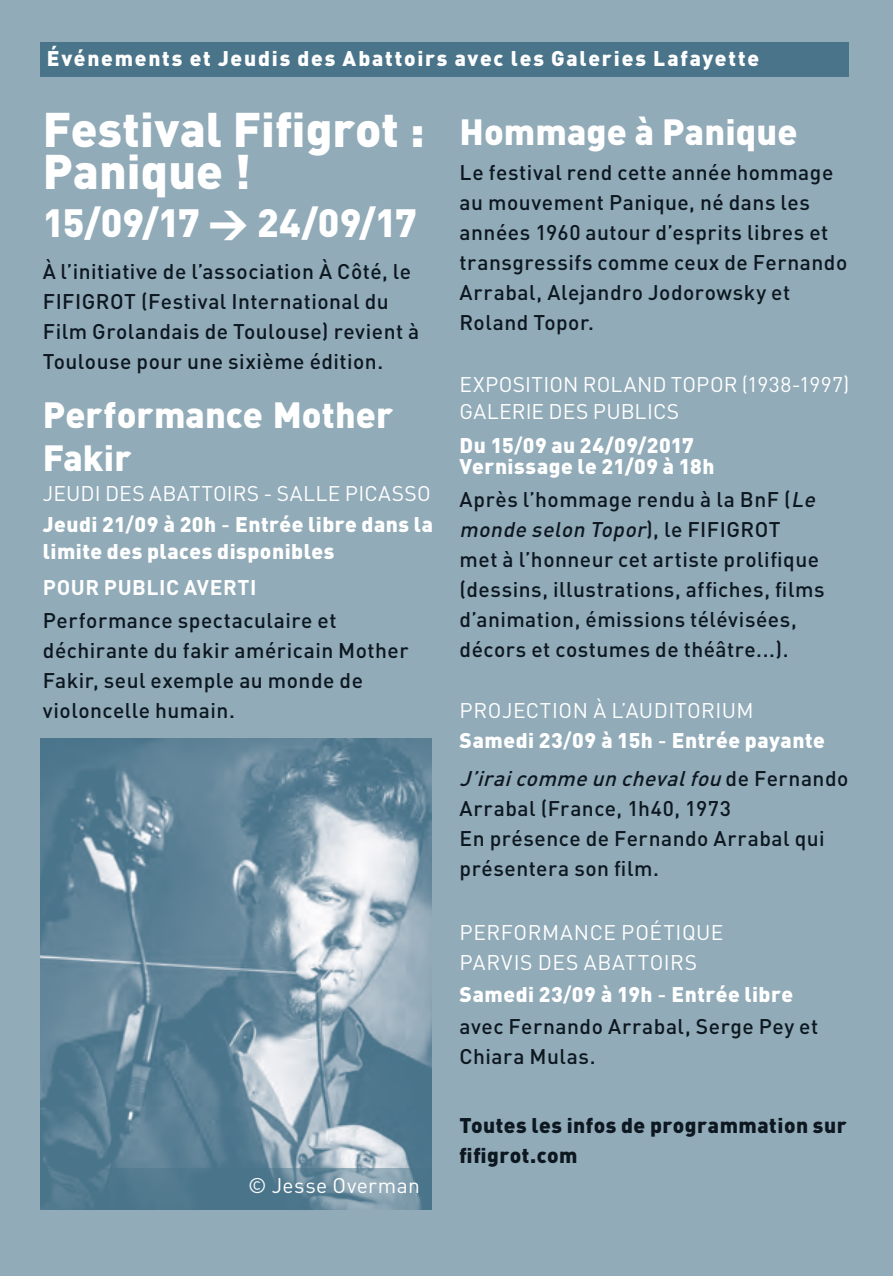
<style>
.page{position:relative;width:893px;height:1276px;background:#91abb8}
.page>*{position:absolute;margin:0;border:0;box-sizing:border-box;transform-origin:0 0}
.Dates{font:900 48px/42px "DIN";letter-spacing:.005em;color:#fff}
.DATE{font:900 39px "DIN";letter-spacing:-.02em;color:#fff}
.DATE-2{font:900 36px/42px "DIN";color:#fff}
.NOIR{font:900 36px "DIN";color:#fff}
.Dates-2{font:500 21px/30px "DIN";letter-spacing:.025em;color:#0d1720}
.DATE-3{font:500 21px/30px "DIN";letter-spacing:.025em;color:#0d1720}
.Dates-3{font:900 21px/21px "DIN";letter-spacing:.025em;color:#fff}
.Lieu{font:21px/30px "DIN";letter-spacing:.025em;color:#fff}
.DATE-4{font:900 21px/27px "DIN";letter-spacing:.025em;color:#fff}
.DATE-5{font:900 21px "DIN";letter-spacing:.075em;color:#fff}
.Dates-4{font:21px/27px "DIN";letter-spacing:.01em;color:#fff}
.Dates-5{font:900 21px/30px "DIN";letter-spacing:.025em;color:#0d1720}
.DATE-6{font:21px "DIN";letter-spacing:.015em;color:#fff}
.Lieu-2{font:900 21px "DIN";letter-spacing:.025em;color:#fff}
.NOIR-2{font:21px "DIN";letter-spacing:.02em;color:#fff}
.s1{font-weight:700}
.s2{font-weight:500}
.s3{font-weight:700;color:#fff}
.s4{font-style:italic}
</style>
<div class="page">
<div style="left:41px;top:43px;width:808px;height:34px;background:#49748a"></div>
<img style="left:41px;top:738px;width:391px;height:430px">
<svg style="left:41px;top:1168px;width:391px;height:41px;fill:#51798e"></svg>
<p class="DATE-5" style="left:47px;top:44px;width:714px">Événements et Jeudis des Abattoirs avec les Galeries Lafayette</p>
<p class="Dates" style="left:43px;top:106px;width:383px">Festival Fifigrot :<br>Panique !</p>
<p class="DATE" style="left:43px;top:196px;width:375px">15/09/17 &gt; 24/09/17</p>
<p class="DATE-3" style="left:43px;top:256px;width:378px">À l’initiative de l’association À Côté, le FIFIGROT (Festival International du Film Grolandais de Toulouse) revient à Toulouse pour une sixième édition.</p>
<p class="DATE-2" style="left:43px;top:392px;width:352px">Performance Mother<br>Fakir</p>
<p class="DATE-6" style="left:43px;top:480px;width:390px">JEUDI DES ABATTOIRS - SALLE PICASSO</p>
<p class="DATE-4" style="left:43px;top:509px;width:392px">Jeudi 21<span class="s1">/</span>09 à 20h <span class="s2">-</span> Entrée libre dans la limite des places disponibles</p>
<p class="DATE-3" style="left:43px;top:570px;width:295px;line-height:33px"><span class="s3">POUR PUBLIC AVERTI<br></span>Performance spectaculaire et</p>
<p class="DATE-3" style="left:43px;top:634px;width:367px">déchirante du fakir américain Mother<br>Fakir, seul exemple au monde de violoncelle humain.</p>
<p class="NOIR-2" style="left:248px;top:1172px;width:173px">© Jesse Overman</p>
<p class="NOIR" style="left:460px;top:108px;width:339px">Hommage à Panique</p>
<p class="Dates-2" style="left:460px;top:157px;width:389px">Le festival rend cette année hommage au mouvement Panique, né dans les années 1960 autour d’esprits libres et transgressifs comme ceux de Fernando<br>Arrabal, Alejandro Jodorowsky et<br>Roland Topor.</p>
<p class="Dates-4" style="left:460px;top:370px;width:391px">EXPOSITION ROLAND TOPOR (1938-1997)<br>GALERIE DES PUBLICS</p>
<p class="Dates-3" style="left:460px;top:433px;width:256px">Du 15<span class="s1">/</span>09 au 24/09/2017<br>Vernissage le 21/09 à 18h</p>
<p class="Dates-2" style="left:460px;top:483px;width:366px">Après l’hommage rendu à la BnF (<span class="s4">Le monde selon Topor</span>) , l e F I F I G R O T<br>met à l’honneur cet artiste prolifique (dessins, illustrations, affiches, films d’animation, émissions télévisées, décors et costumes de théâtre...).</p>
<p class="Lieu" style="left:460px;top:695px;width:296px">PROJECTION À L’AUDITORIUM</p>
<p class="Lieu-2" style="left:460px;top:726px;width:367px">Samedi 23<span class="s1">/</span>09 à 15h <span class="s2">-</span> Entrée payante</p>
<p class="Dates-2" style="left:460px;top:763px;width:390px"><span class="s4">J’iraicommeunchevalfou</span>d e F e r n a n d o<br>Arrabal (France, 1h40, 1973<br>En présence de Fernando Arrabal qui présentera son film.</p>
<p class="Lieu" style="left:460px;top:917px;width:265px">PERFORMANCE POÉTIQUE<br>PARVIS DES ABATTOIRS</p>
<p class="Dates-3" style="left:460px;top:982px;width:335px">Samedi 23<span class="s1">/</span>09 à 19h <span class="s2">-</span> Entrée libre</p>
<p class="Dates-2" style="left:460px;top:1010px;width:360px">avec Fernando Arrabal, Serge Pey et<br>Chiara Mulas.</p>
<p class="Dates-5" style="left:460px;top:1109px;width:388px">Toutes les infos de programmation sur fifigrot.com</p>
</div>
